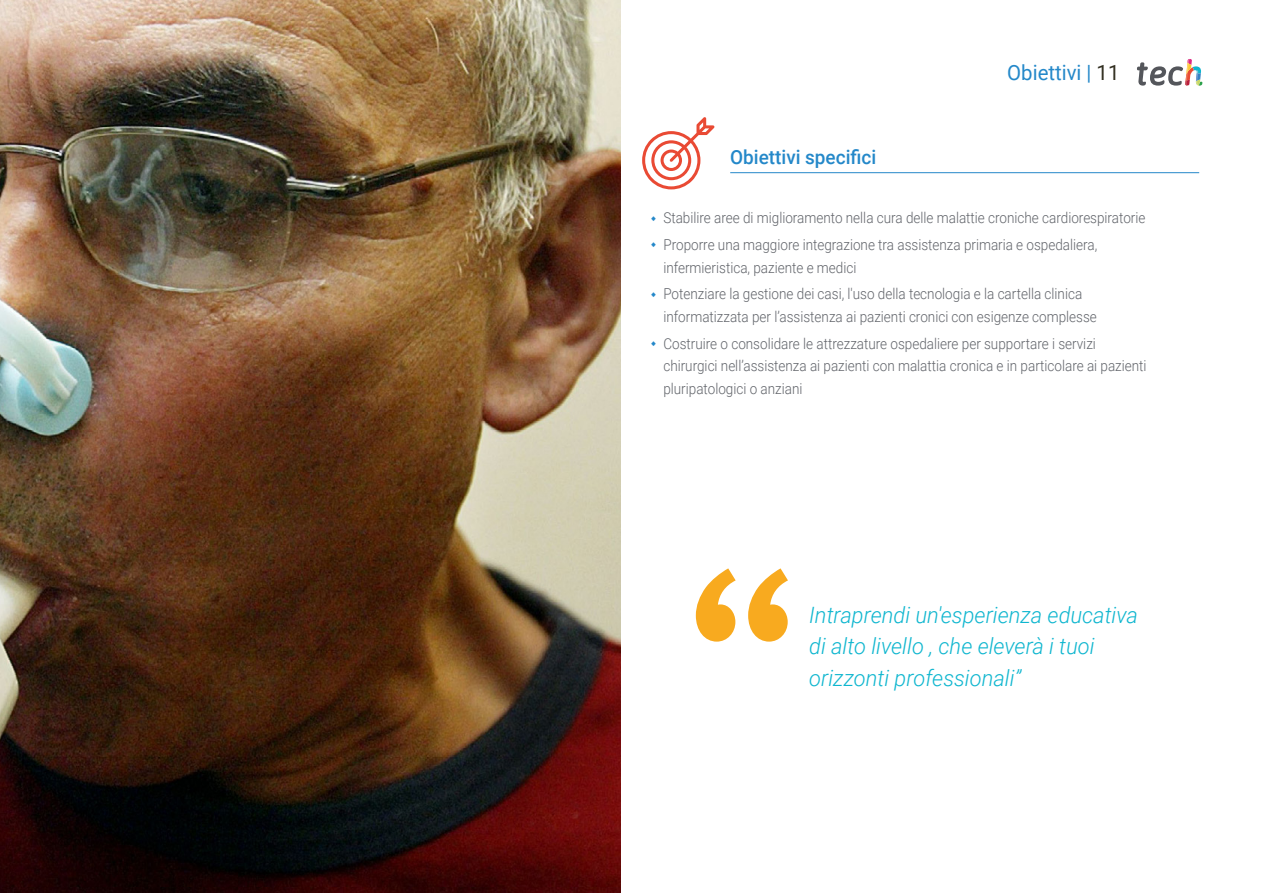
<style>
.page{position:relative;width:1263px;height:893px;background:#fff}
.page>*{position:absolute;margin:0;border:0;box-sizing:border-box;transform-origin:0 0}
.t1{font:italic 300 22.5px/31.5px "Roboto";color:#0fb6cf}
.t2{font:21px "Roboto";color:#2488c9}
.t3{font:500 19.5px "Roboto";color:#2488c9}
.t4{font:300 15px/26.7px "Roboto";color:#61646a;scale:.9 1}
.s1{color:#312e20}
</style>
<div class="page">
<hr style="left:730px;top:172px;width:469px;height:1px;background:#2488c9">
<svg style="left:642px;top:117px;width:72px;height:72px"></svg>
<img style="left:0;top:0;width:621px;height:893px">
<svg style="left:696px;top:568px;width:92px;height:74px"></svg>
<svg style="left:1137px;top:59px;width:65px;height:27px"></svg>
<h3 class="t3" style="left:730px;top:144px;width:147px">Obiettivi specifici</h3>
<h2 class="t2" style="left:1007px;top:57px;width:114px">Obiettivi | <span class="s1">11</span></h2>
<p class="t4" style="left:663px;top:204px;width:537px">Stabilire aree di miglioramento nella cura delle malattie croniche cardiorespiratorie<br>Proporre una maggiore integrazione tra assistenza primaria e ospedaliera,</p>
<p class="t4" style="left:663px;top:253px;width:467px">infermieristica, paziente e medici<br>Potenziare la gestione dei casi, l'uso della tecnologia e la cartella clinica</p>
<p class="t4" style="left:663px;top:303px;width:483px">informatizzata per l’assistenza ai pazienti cronici con esigenze complesse<br>Costruire o consolidare le attrezzature ospedaliere per supportare i servizi</p>
<p class="t4" style="left:663px;top:354px;width:538px;line-height:22.5px">chirurgici nell’assistenza ai pazienti con malattia cronica e in particolare ai pazienti pluripatologici o anziani</p>
<h1 class="t1" style="left:809px;top:598px;width:330px">Intraprendi un'esperienza educativa di alto livello , che eleverà i tuoi orizzonti professionali”</h1>
</div>
